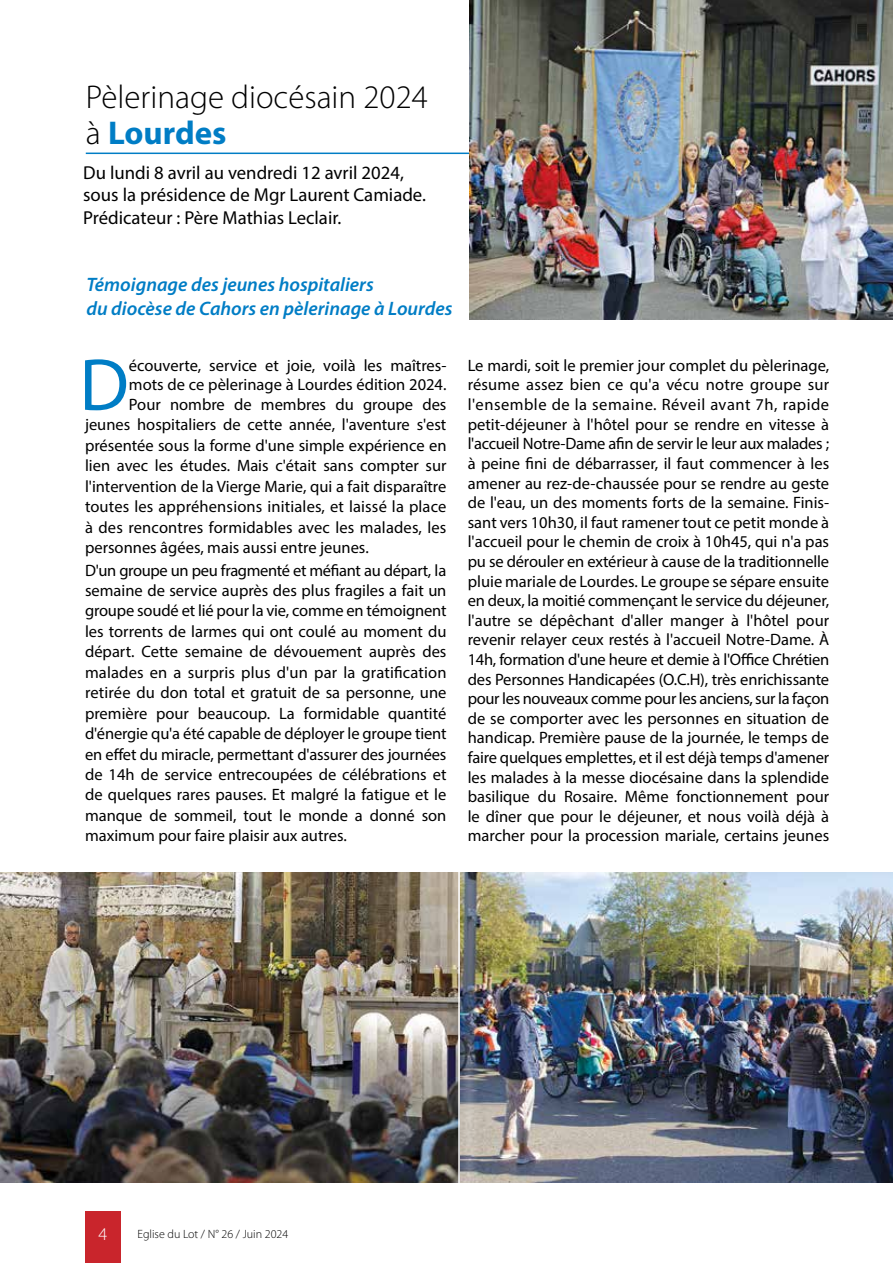
<style>
.page{position:relative;width:893px;height:1263px;background:#fff}
.page>*{position:absolute;margin:0;border:0;box-sizing:border-box;transform-origin:0 0}
.t1{font:74.4px "Myriad Pro";color:#007dc5}
.t2{font:300 33px/36px "Myriad Pro";color:#000}
.t3{font:italic 600 19.5px/23.4px "Myriad Pro";color:#007dc5}
.t4{font:18.75px/22.5px "Myriad Pro";color:#000}
.t5{font:300 18px "Myriad Pro";color:#fff}
.t6{font:16.5px/19.6px "Myriad Pro";color:#000;text-align:justify}
.t7{font:300 12px "Myriad Pro";color:#000}
.s1{font-weight:700;color:#007dc5}
</style>
<div class="page">
<div style="left:85px;top:1212px;width:36px;height:51px;background:#c9252c"></div>
<hr style="left:86px;top:153px;width:744px;height:1px;background:#007dc5">
<img style="left:469px;top:0;width:424px;height:319px">
<img style="left:0;top:872px;width:893px;height:310px">
<img style="left:460px;top:872px;width:18px;height:311px">
<hr style="left:458px;top:864px;width:2px;height:328px;background:#fff">
<h2 class="t2" style="left:86px;top:79px;width:344px">Pèlerinage diocésain 2024 à <span class="s1">Lourdes</span></h2>
<p class="t4" style="left:83px;top:161px;width:344px">Du lundi 8 avril au vendredi 12 avril 2024, sous la présidence de Mgr Laurent Camiade.<br>Prédicateur : Père Mathias Leclair.</p>
<p class="t3" style="left:86px;top:273px;width:368px">Témoignage des jeunes hospitaliers<br>du diocèse de Cahors en pèlerinage à Lourdes</p>
<h1 class="t1" style="left:79px;top:339px;width:51px">D</h1>
<p class="t6" style="left:129px;top:355px;width:319px">écouverte, service et joie, voilà les maîtres-</p>
<p class="t6" style="left:129px;top:375px;width:319px">mots de ce pèlerinage à Lourdes édition 2024.</p>
<p class="t6" style="left:129px;top:394px;width:319px">Pour nombre de membres du groupe des</p>
<p class="t6" style="left:85px;top:415px;width:363px">jeunes hospitaliers de cette année, l'aventure s'est</p>
<p class="t6" style="left:85px;top:435px;width:363px">présentée sous la forme d'une simple expérience en</p>
<p class="t6" style="left:85px;top:456px;width:363px">lien avec les études. Mais c'était sans compter sur</p>
<p class="t6" style="left:85px;top:476px;width:363px">l'intervention de la Vierge Marie, qui a fait disparaître</p>
<p class="t6" style="left:85px;top:496px;width:363px">toutes les appréhensions initiales, et laissé la place</p>
<p class="t6" style="left:85px;top:517px;width:363px">à des rencontres formidables avec les malades, les</p>
<p class="t6" style="left:85px;top:537px;width:285px">personnes âgées, mais aussi entre jeunes.</p>
<p class="t6" style="left:85px;top:560px;width:363px;line-height:20.4px">D'un groupe un peu fragmenté et méfiant au départ, la semaine de service auprès des plus fragiles a fait un groupe soudé et lié pour la vie, comme en témoignent les torrents de larmes qui ont coulé au moment du départ. Cette semaine de dévouement auprès des malades en a surpris plus d'un par la gratification retirée du don total et gratuit de sa personne, une première pour beaucoup. La formidable quantité d'énergie qu'a été capable de déployer le groupe tient en effet du miracle, permettant d'assurer des journées de 14h de service entrecoupées de célébrations et de quelques rares pauses. Et malgré la fatigue et le manque de sommeil, tout le monde a donné son maximum pour faire plaisir aux autres.</p>
<p class="t6" style="left:468px;top:355px;width:363px">Le mardi, soit le premier jour complet du pèlerinage, résume assez bien ce qu'a vécu notre groupe sur l'ensemble de la semaine. Réveil avant 7h, rapide petit-déjeuner à l'hôtel pour se rendre en vitesse à l'accueil Notre-Dame afin de servir le leur aux malades ; à peine fini de débarrasser, il faut commencer à les amener au rez-de-chaussée pour se rendre au geste de l'eau, un des moments forts de la semaine. Finis&shy;sant vers 10h30, il faut ramener tout ce petit monde à l'accueil pour le chemin de croix à 10h45, qui n'a pas pu se dérouler en extérieur à cause de la traditionnelle pluie mariale de Lourdes. Le groupe se sépare ensuite en deux, la moitié commençant le service du déjeuner, l'autre se dépêchant d'aller manger à l'hôtel pour revenir relayer ceux restés à l'accueil Notre-Dame. À 14h, formation d'une heure et demie à l'Office Chrétien des Personnes Handicapées (O.C.H), très enrichissante pour les nouveaux comme pour les anciens, sur la façon de se comporter avec les personnes en situation de handicap. Première pause de la journée, le temps de faire quelques emplettes, et il est déjà temps d'amener les malades à la messe diocésaine dans la splendide basilique du Rosaire. Même fonctionnement pour le dîner que pour le déjeuner, et nous voilà déjà à marcher pour la procession mariale, certains jeunes</p>
<p class="t5" style="left:99px;top:1223px;width:10px">4</p>
<p class="t7" style="left:137px;top:1226px;width:152px">Eglise du Lot / N° 26 / Juin 2024</p>
</div>
